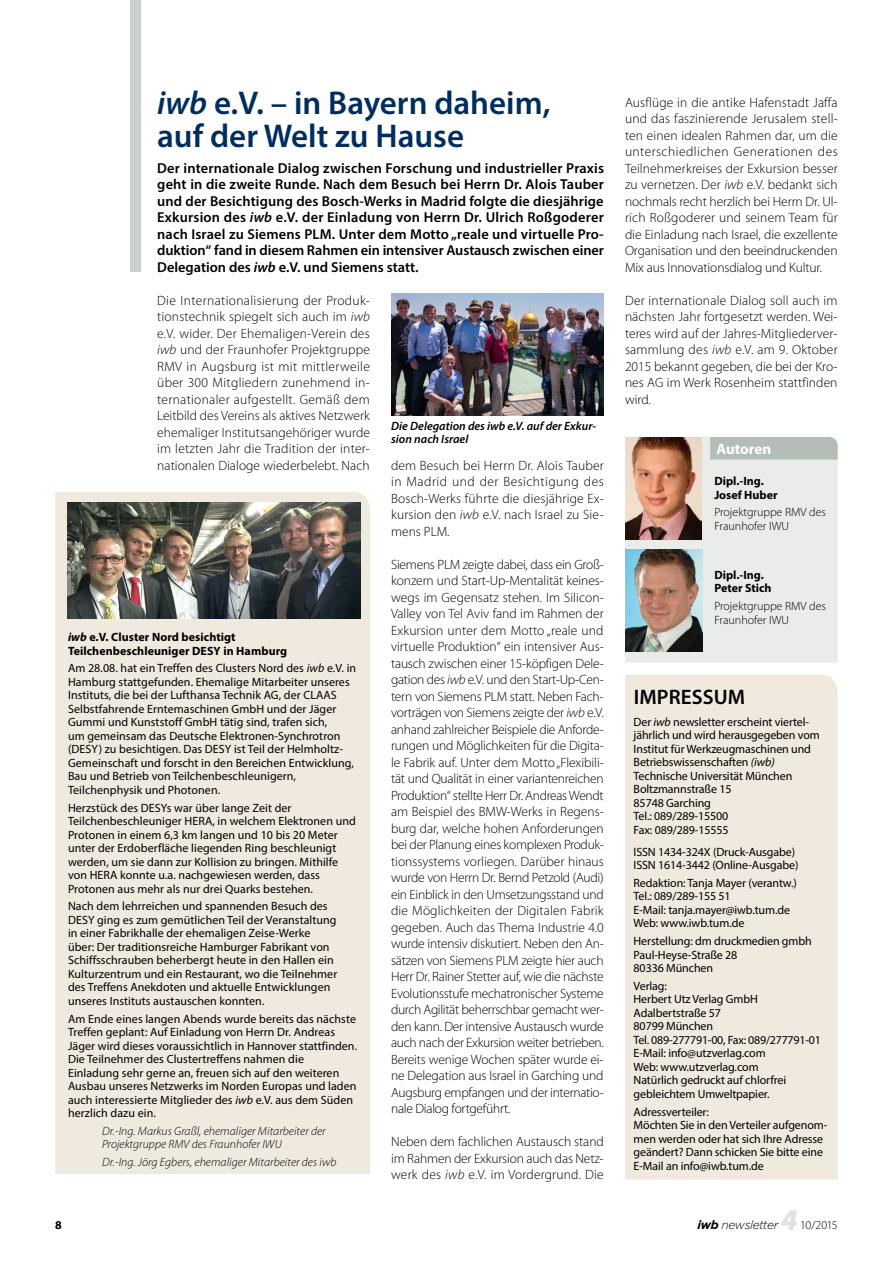
<style>
.page{position:relative;width:893px;height:1263px;background:#fff}
.page>*{position:absolute;margin:0;border:0;box-sizing:border-box;transform-origin:0 0}
.t1{font:600 33px/33px "Myriad Pro";color:#002d5f}
.t2{font:italic 900 30.15px "Myriad Pro";color:#dee3df}
.t3{font:600 21px "Myriad Pro";letter-spacing:.005em;color:#000}
.t4{font:700 15px "Myriad Pro";letter-spacing:-.005em;color:#fff}
.t5{font:600 14.4px/16.5px "Myriad Pro";letter-spacing:.01em;color:#000;text-align:justify}
.t6{font:300 13.5px/16.5px "Myriad Pro";color:#000;text-align:justify}
.t7{font:12px/13.5px "Myriad Pro";letter-spacing:.005em;color:#000}
.t8{font:italic 300 12px/13.5px "Myriad Pro";letter-spacing:.005em;color:#000}
.t9{font:700 12px/13.5px "Myriad Pro";letter-spacing:.005em;color:#000}
.t10{font:300 12px/13.5px "Myriad Pro";color:#000}
.t11{font:italic 600 12px/12.8px "Myriad Pro";color:#000}
.t12{font:italic 300 12px "Gotham";letter-spacing:-.035em;color:#000}
.s1{font-style:italic}
.s2{font-weight:700}
</style>
<div class="page">
<div style="left:625px;top:437px;width:213px;height:226px;background:#e9ece9"></div>
<img style="left:625px;top:437px;width:77px;height:102px">
<img style="left:625px;top:549px;width:77px;height:102px">
<div style="left:710px;top:437px;width:128px;height:22px;background:#b4beb6"></div>
<div style="left:625px;top:675px;width:213px;height:504px;background:#efe9de"></div>
<img style="left:392px;top:294px;width:212px;height:121px">
<div style="left:130px;top:0;width:10px;height:272px;background:#c9d1ca"></div>
<div style="left:55px;top:492px;width:315px;height:682px;background:#efe9de"></div>
<img style="left:68px;top:503px;width:293px;height:115px">
<h1 class="t1" style="left:157px;top:85px;width:395px"><span class="s1">iwb</span> e.V. – in Bayern daheim, auf der Welt zu Hause</h1>
<p class="t5" style="left:157px;top:159px;width:448px">Der internationale Dialog zwischen Forschung und industrieller Praxis geht in die zweite Runde. Nach dem Besuch bei Herrn Dr. Alois Tauber</p>
<p class="t5" style="left:157px;top:192px;width:448px">und der Besichtigung des Bosch-Werks in Madrid folgte die diesjährige Exkursion des <span class="s1">iwb</span> e.V. der Einladung von Herrn Dr. Ulrich Roßgoderer nach Israel zu Siemens PLM. Unter dem Motto „reale und virtuelle Pro&shy;duktion“ fand in diesem Rahmen ein intensiver Austausch zwischen einer Delegation des <span class="s1">iwb</span> e.V. und Siemens statt.</p>
<p class="t6" style="left:157px;top:292px;width:214px">Die Internationalisierung der Produk&shy;tionstechnik spiegelt sich auch im <span class="s1">iwb </span>e.V. wider. Der Ehemaligen-Verein des <span class="s1">iwb</span> und der Fraunhofer Projektgruppe RMV in Augsburg ist mit mittlerweile über 300 Mitgliedern zunehmend in&shy;ternationaler aufgestellt. Gemäß dem Leitbild des Vereins als aktives Netzwerk ehemaliger Institutsangehöriger wurde im letzten Jahr die Tradition der inter&shy;nationalen Dialoge wiederbelebt. Nach</p>
<p class="t11" style="left:391px;top:419px;width:207px">Die Delegation des iwb e.V. auf der Exkur&shy;sion nach Israel</p>
<p class="t6" style="left:391px;top:457px;width:214px">dem Besuch bei Herrn Dr. Alois Tauber in Madrid und der Besichtigung des Bosch-Werks führte die diesjährige Ex&shy;kursion den <span class="s1">iwb</span> e.V. nach Israel zu Sie&shy;mens PLM.</p>
<p class="t6" style="left:391px;top:556px;width:214px">Siemens PLM zeigte dabei, dass ein Groß&shy;konzern und Start-Up-Mentalität keines&shy;wegs im Gegensatz stehen. Im Silicon-Valley von Tel Aviv fand im Rahmen der Exkursion unter dem Motto „reale und virtuelle Produktion“ ein intensiver Aus&shy;tausch zwischen einer 15-köpfigen Dele&shy;gation des <span class="s1">iwb</span> e.V. und den Start-Up-Cen&shy;tern von Siemens PLM statt. Neben Fach&shy;vorträgen von Siemens zeigte der <span class="s1">iwb</span> e.V. anhand zahlreicher Beispiele die Anforde&shy;rungen und Möglichkeiten für die Digita&shy;le Fabrik auf. Unter dem Motto „Flexibili&shy;tät und Qualität in einer variantenreichen Produktion“ stellte Herr Dr. Andreas Wendt am Beispiel des BMW-Werks in Regens&shy;burg dar, welche hohen Anforderungen bei der Planung eines komplexen Produk&shy;tionssystems vorliegen. Darüber hinaus wurde von Herrn Dr. Bernd Petzold (Audi) ein Einblick in den Umsetzungsstand und die Möglichkeiten der Digitalen Fabrik gegeben. Auch das Thema Industrie 4.0 wurde intensiv diskutiert. Neben den An&shy;sätzen von Siemens PLM zeigte hier auch Herr Dr. Rainer Stetter auf, wie die nächste Evolutionsstufe mechatronischer Systeme durch Agilität beherrschbar gemacht wer&shy;den kann. Der intensive Austausch wurde auch nach der Exkursion weiter betrieben.<br>Bereits wenige Wochen später wurde ei&shy;ne Delegation aus Israel in Garching und Augsburg empfangen und der internatio&shy;nale Dialog fortgeführt.</p>
<p class="t6" style="left:391px;top:1134px;width:214px">Neben dem fachlichen Austausch stand im Rahmen der Exkursion auch das Netz&shy;werk des <span class="s1">iwb</span> e.V. im Vordergrund. Die</p>
<p class="t9" style="left:68px;top:630px;width:221px"><span class="s1">iwb</span> e.V. Cluster Nord besichtigt<br>Teilchenbeschleuniger DESY in Hamburg</p>
<p class="t7" style="left:68px;top:661px;width:290px">Am 28.08. hat ein Treffen des Clusters Nord des <span class="s1">iwb</span> e.V. in Hamburg stattgefunden. Ehemalige Mitarbeiter unseres Instituts, die bei der Lufthansa Technik AG, der CLAAS Selbstfahrende Erntemaschinen GmbH und der Jäger Gummi und Kunststoff GmbH tätig sind, trafen sich,<br>um gemeinsam das Deutsche Elektronen-Synchrotron (DESY) zu besichtigen. Das DESY ist Teil der Helmholtz-Gemeinschaft und forscht in den Bereichen Entwicklung, Bau und Betrieb von Teilchenbeschleunigern, Teilchenphysik und Photonen.</p>
<p class="t7" style="left:68px;top:800px;width:289px">Herzstück des DESYs war über lange Zeit der Teilchenbeschleuniger HERA, in welchem Elektronen und Protonen in einem 6,3 km langen und 10 bis 20 Meter unter der Erdoberfläche liegenden Ring beschleunigt werden, um sie dann zur Kollision zu bringen. Mithilfe von HERA konnte u.a. nachgewiesen werden, dass Protonen aus mehr als nur drei Quarks bestehen.</p>
<p class="t7" style="left:68px;top:899px;width:271px">Nach dem lehrreichen und spannenden Besuch des DESY ging es zum gemütlichen Teil der Veranstaltung in einer Fabrikhalle der ehemaligen Zeise-Werke über: Der traditionsreiche Hamburger Fabrikant von Schiffsschrauben beherbergt heute in den Hallen ein Kulturzentrum und ein Restaurant, wo die Teilnehmer des Treffens Anekdoten und aktuelle Entwicklungen unseres Instituts austauschen konnten.</p>
<p class="t7" style="left:68px;top:1011px;width:291px">Am Ende eines langen Abends wurde bereits das nächste Treffen geplant: Auf Einladung von Herrn Dr. Andreas Jäger wird dieses voraussichtlich in Hannover stattfinden.<br>Die Teilnehmer des Clustertreffens nahmen die Einladung sehr gerne an, freuen sich auf den weiteren Ausbau unseres Netzwerks im Norden Europas und laden auch interessierte Mitglieder des <span class="s1">iwb</span> e.V. aus dem Süden herzlich dazu ein.</p>
<p class="t8" style="left:102px;top:1124px;width:225px">Dr.-Ing. Markus Graßl, ehemaliger Mitarbeiter der<br>Projektgruppe RMV des Fraunhofer IWU</p>
<p class="t8" style="left:102px;top:1156px;width:236px">Dr.-Ing. Jörg Egbers, ehemaliger Mitarbeiter des iwb</p>
<p class="t6" style="left:625px;top:94px;width:214px">Ausflüge in die antike Hafenstadt Jaffa und das faszinierende Jerusalem stell&shy;ten einen idealen Rahmen dar, um die unterschiedlichen Generationen des Teilnehmerkreises der Exkursion besser zu vernetzen. Der <span class="s1">iwb</span> e.V. bedankt sich nochmals recht herzlich bei Herrn Dr. Ul&shy;rich Roßgoderer und seinem Team für die Einladung nach Israel, die exzellente Organisation und den beeindruckenden Mix aus Innovationsdialog und Kultur.</p>
<p class="t6" style="left:625px;top:292px;width:214px">Der internationale Dialog soll auch im nächsten Jahr fortgesetzt werden. Wei&shy;teres wird auf der Jahres-Mitgliederver&shy;sammlung des <span class="s1">iwb</span> e.V. am 9. Oktober 2015 bekannt gegeben, die bei der Kro&shy;nes AG im Werk Rosenheim stattfinden wird.</p>
<p class="t4" style="left:716px;top:439px;width:56px">Autoren</p>
<p class="t9" style="left:714px;top:474px;width:65px">Dipl.-Ing.<br>Josef Huber</p>
<p class="t10" style="left:714px;top:506px;width:113px">Projektgruppe RMV des<br>Fraunhofer IWU</p>
<p class="t9" style="left:714px;top:568px;width:59px">Dipl.-Ing.<br>Peter Stich</p>
<p class="t10" style="left:714px;top:599px;width:113px">Projektgruppe RMV des<br>Fraunhofer IWU</p>
<h3 class="t3" style="left:634px;top:683px;width:113px">IMPRESSUM</h3>
<p class="t7" style="left:634px;top:715px;width:188px">Der <span class="s1">iwb</span> newsletter erscheint viertel&shy;jährlich und wird herausgegeben vom<br>Institut für Werkzeugmaschinen und<br>Betriebswissenschaften <span class="s1">(iwb)<br></span>Technische Universität München<br>Boltzmannstraße 15<br>85748 Garching<br>Tel.: 089/289-15500<br>Fax: 089/289-15555</p>
<p class="t7" style="left:634px;top:845px;width:166px">ISSN 1434-324X (Druck-Ausgabe)<br>ISSN 1614-3442 (Online-Ausgabe)</p>
<p class="t7" style="left:634px;top:876px;width:165px">Redaktion: Tanja Mayer (verantw.)<br>Tel.: 089/289-155 51<br>E-Mail: tanja.mayer@iwb.tum.de<br>Web: www.iwb.tum.de</p>
<p class="t7" style="left:634px;top:934px;width:180px">Herstellung: dm druckmedien gmbh<br>Paul-Heyse-Straße 28<br>80336 München</p>
<p class="t7" style="left:634px;top:979px;width:189px">Verlag:<br>Herbert Utz Verlag GmbH<br>Adalbertstraße 57<br>80799 München<br>Tel. 089-277791-00, Fax: 089/277791-01<br>E-Mail: info@utzverlag.com<br>Web: www.utzverlag.com<br>Natürlich gedruckt auf chlorfrei gebleichtem Umweltpapier.</p>
<p class="t7" style="left:634px;top:1105px;width:195px">Adressverteiler:<br>Möchten Sie in den Verteiler aufgenom&shy;men werden oder hat sich Ihre Adresse geändert? Dann schicken Sie bitte eine<br>E-Mail an info@iwb.tum.de</p>
<p class="t9" style="left:55px;top:1218px;width:8px">8</p>
<p class="t12" style="left:697px;top:1218px;width:83px"><span class="s2">iwb</span> newsletter</p>
<h2 class="t2" style="left:781px;top:1203px;width:18px">4</h2>
<p class="t10" style="left:800px;top:1218px;width:39px">10/2015</p>
</div>
